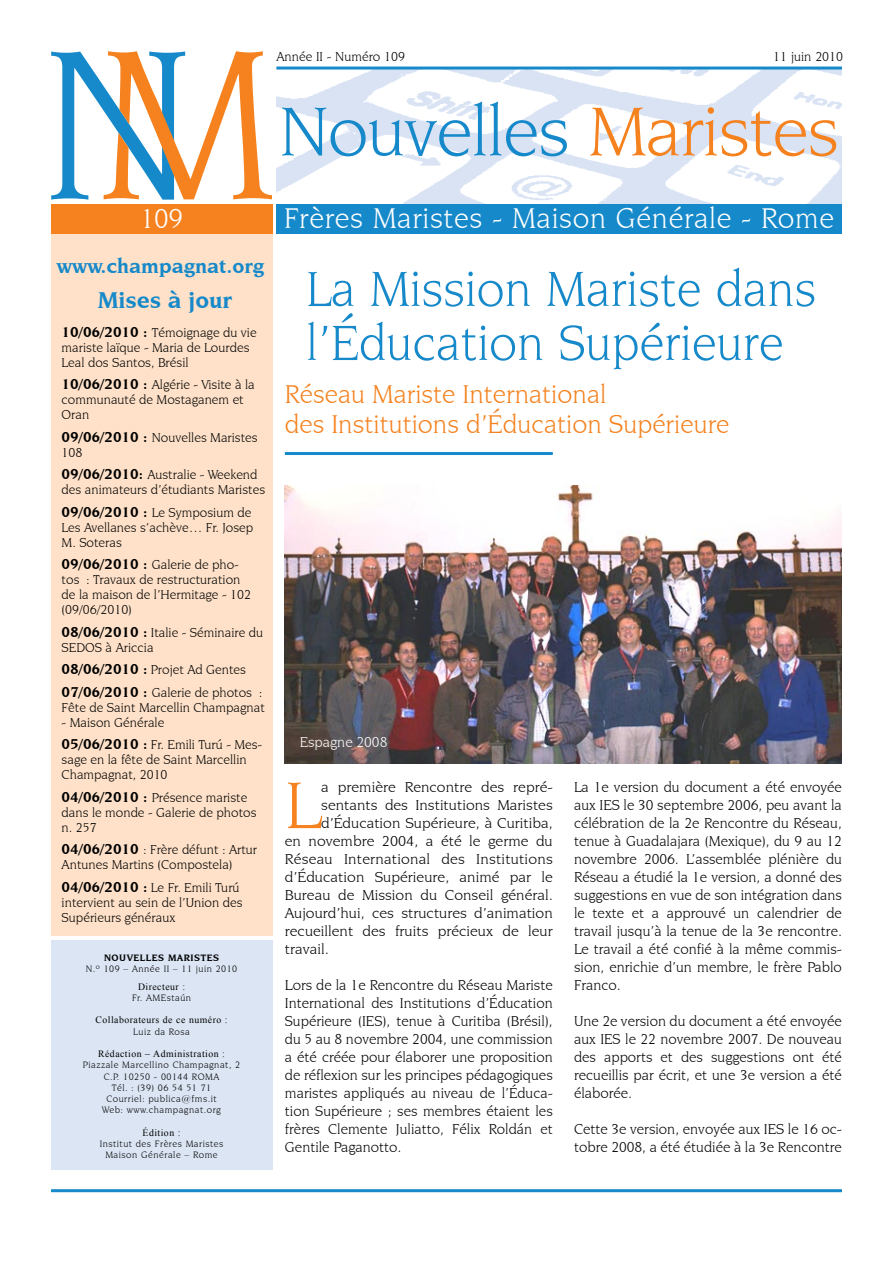
<style>
.page{position:relative;width:893px;height:1263px;background:#fff}
.page>*{position:absolute;margin:0;border:0;box-sizing:border-box;transform-origin:0 0}
.t1{font:73.5px "Novarese IT Cby BT";letter-spacing:-.015em;color:#1689ca}
.t2{font:70.05px "Novarese IT Cby BT";color:#f5821f;scale:1.05 1}
.t3{font:52.5px/54px "Novarese IT Cby BT";color:#1689ca;scale:.96 1}
.t4{font:30px "Novarese IT Cby BT";letter-spacing:.02em;color:#fff}
.t5{font:28.5px "Novarese IT Cby BT";color:#fff}
.t6{font:27px/30.8px "Novarese IT Cby BT";color:#f5821f}
.t7{font:700 24px "Novarese IT Cby BT";color:#1689ca}
.t8{font:700 21px "Novarese IT Cby BT";color:#1689ca}
.t9{font:15px/18px "Novarese IT Cby BT";color:#000;text-align:justify;scale:1.05 1}
.t10{font:15px/18px "Novarese IT Cby BT";color:#000;text-align:justify}
.t11{font:15px "Novarese IT Cby BT";color:#fff}
.t12{font:13.5px/15px "Novarese IT Cby BT";color:#000}
.t13{font:9.75px/11.2px "Novarese IT Cby BT";letter-spacing:.05em;color:#000;text-align:center}
.t14{font:9.75px "Times New Roman";letter-spacing:.05em;color:#000}
.t15{font:700 9.75px "Novarese IT Cby BT";letter-spacing:.05em;color:#000}
.s1{color:#f5821f}
.s2{font-weight:700;font-size:15px}
</style>
<div class="page">
<img style="left:276px;top:70px;width:566px;height:134px">
<hr style="left:276px;top:67px;width:566px;height:3px;background:#1689ca">
<div style="left:276px;top:204px;width:566px;height:30px;background:#1689ca"></div>
<svg style="left:51px;top:51px;width:221px;height:149px"></svg>
<hr style="left:51px;top:1189px;width:791px;height:3px;background:#1689ca">
<div style="left:51px;top:234px;width:221px;height:701px;background:#fee1c8"></div>
<div style="left:51px;top:940px;width:221px;height:229px;background:#dbe5f4"></div>
<div style="left:51px;top:204px;width:221px;height:30px;background:#f5821f"></div>
<hr style="left:285px;top:452px;width:268px;height:3px;background:#1689ca">
<img style="left:285px;top:485px;width:557px;height:279px">
<p class="t12" style="left:276px;top:49px;width:130px">Année II - Numéro 109</p>
<p class="t12" style="left:773px;top:49px;width:71px">11 juin 2010</p>
<h1 class="t1" style="left:279px;top:88px;width:561px">Nouvelles <span class="s1">Maristes</span></h1>
<h3 class="t5" style="left:140px;top:202px;width:45px">109</h3>
<h3 class="t8" style="left:57px;top:253px;width:209px">www.champagnat.org</h3>
<h3 class="t7" style="left:98px;top:285px;width:136px">Mises à jour</h3>
<p class="t12" style="left:62px;top:325px;width:197px"><span class="s2">10/06/2010 :</span> Témoignage du vie mariste laïque - Maria de Lourdes<br>Leal dos Santos, Brésil</p>
<p class="t12" style="left:62px;top:377px;width:195px"><span class="s2">10/06/2010 :</span> Algérie - Visite à la communauté de Mostaganem et<br>Oran</p>
<p class="t12" style="left:62px;top:430px;width:198px"><span class="s2">09/06/2010 :</span> Nouvelles Maristes<br>108</p>
<p class="t12" style="left:62px;top:467px;width:205px"><span class="s2">09/06/2010:</span> Australie - Weekend des animateurs d’étudiants Maristes</p>
<p class="t12" style="left:62px;top:505px;width:193px"><span class="s2">09/06/2010 :</span> Le Symposium de<br>Les Avellanes s’achève… Fr. Josep<br>M. Soteras</p>
<p class="t12" style="left:62px;top:557px;width:191px"><span class="s2">09/06/2010 :</span> Galerie de pho&shy;tos : Travaux de restructuration de la maison de l’Hermitage - 102 (09/06/2010)</p>
<p class="t12" style="left:62px;top:625px;width:203px"><span class="s2">08/06/2010 :</span> Italie - Séminaire du<br>SEDOS à Ariccia</p>
<p class="t12" style="left:62px;top:658px;width:202px;line-height:22.5px"><span class="s2">08/06/2010 :</span> Projet Ad Gentes<br><span class="s2">07/06/2010 :</span> Galerie de photos :</p>
<p class="t12" style="left:62px;top:700px;width:205px">Fête de Saint Marcellin Champagnat</p>
<p class="t12" style="left:62px;top:711px;width:202px;line-height:22.5px">- Maison Générale<br><span class="s2">05/06/2010 :</span> Fr. Emili Turú - Mes-</p>
<p class="t12" style="left:62px;top:752px;width:187px">sage en la fête de Saint Marcellin<br>Champagnat, 2010</p>
<p class="t12" style="left:62px;top:790px;width:196px"><span class="s2">04/06/2010 :</span> Présence mariste dans le monde - Galerie de photos n. 257</p>
<p class="t12" style="left:62px;top:842px;width:197px"><span class="s2">04/06/2010</span> : Frère défunt : Artur<br>Antunes Martins (Compostela)</p>
<p class="t12" style="left:62px;top:880px;width:182px"><span class="s2">04/06/2010 :</span> Le Fr. Emili Turú intervient au sein de l’Union des<br>Supérieurs généraux</p>
<p class="t15" style="left:104px;top:952px;width:110px">Nouvelles MARISTES</p>
<p class="t13" style="left:86px;top:963px;width:153px">N.º 109 – Année II – 11 juin 2010</p>
<p class="t14" style="left:138px;top:980px;width:49px">Directeur :</p>
<p class="t13" style="left:132px;top:992px;width:61px">Fr. AMEstaún</p>
<p class="t14" style="left:96px;top:1013px;width:134px">Collaborateurs de ce numéro :</p>
<p class="t13" style="left:133px;top:1025px;width:58px">Luiz da Rosa</p>
<p class="t14" style="left:98px;top:1047px;width:128px">Rédaction – Administration :</p>
<p class="t13" style="left:83px;top:1059px;width:159px">Piazzale Marcellino Champagnat, 2<br>C.P. 10250 - 00144 ROMA<br>Tél. : (39) 06 54 51 71<br>Courriel: publica@fms.it<br>Web: www.champagnat.org</p>
<p class="t14" style="left:143px;top:1126px;width:40px">Édition :</p>
<p class="t13" style="left:100px;top:1138px;width:125px">Institut des Frères Maristes<br>Maison Générale – Rome</p>
<h3 class="t4" style="left:284px;top:201px;width:551px">Frères Maristes - Maison Générale - Rome</h3>
<h3 class="t3" style="left:306px;top:261px;width:533px">La Mission Mariste dans l’Éducation Supérieure</h3>
<h3 class="t6" style="left:285px;top:378px;width:446px">Réseau Mariste International<br>des Institutions d’Éducation Supérieure</h3>
<p class="t11" style="left:300px;top:733px;width:89px">Espagne 2008</p>
<h2 class="t2" style="left:285px;top:764px;width:36px">L</h2>
<p class="t9" style="left:321px;top:778px;width:222px">a première Rencontre des repré-</p>
<p class="t9" style="left:321px;top:796px;width:222px">sentants des Institutions Maristes</p>
<p class="t9" style="left:321px;top:814px;width:222px">d’Éducation Supérieure, à Curitiba,</p>
<p class="t9" style="left:285px;top:832px;width:257px">en novembre 2004, a été le germe du</p>
<p class="t9" style="left:285px;top:850px;width:257px">Réseau International des Institutions</p>
<p class="t9" style="left:285px;top:868px;width:257px">d’Éducation Supérieure, animé par le</p>
<p class="t9" style="left:285px;top:886px;width:257px">Bureau de Mission du Conseil général.</p>
<p class="t9" style="left:285px;top:904px;width:257px">Aujourd’hui, ces structures d’animation</p>
<p class="t9" style="left:285px;top:922px;width:257px">recueillent des fruits précieux de leur</p>
<p class="t9" style="left:285px;top:940px;width:43px">travail.</p>
<p class="t9" style="left:285px;top:976px;width:257px">Lors de la 1e Rencontre du Réseau Mariste International des Institutions d’Éducation Supérieure (IES), tenue à Curitiba (Brésil), du 5 au 8 novembre 2004, une commission a été créée pour élaborer une proposition de réflexion sur les principes pédagogiques maristes appliqués au niveau de l’Éduca&shy;tion Supérieure ; ses membres étaient les frères Clemente Juliatto, Félix Roldán et Gentile Paganotto.</p>
<p class="t10" style="left:574px;top:778px;width:269px">La 1e version du document a été envoyée aux IES le 30 septembre 2006, peu avant la célébration de la 2e Rencontre du Réseau, tenue à Guadalajara (Mexique), du 9 au 12 novembre 2006. L’assemblée plénière du Réseau a étudié la 1e version, a donné des suggestions en vue de son intégration dans le texte et a approuvé un calendrier de travail jusqu’à la tenue de la 3e rencontre.<br>Le travail a été confié à la même commis&shy;sion, enrichie d’un membre, le frère Pablo Franco.</p>
<p class="t10" style="left:574px;top:1012px;width:269px">Une 2e version du document a été envoyée aux IES le 22 novembre 2007. De nouveau des apports et des suggestions ont été recueillis par écrit, et une 3e version a été élaborée.</p>
<p class="t10" style="left:574px;top:1120px;width:269px">Cette 3e version, envoyée aux IES le 16 oc&shy;tobre 2008, a été étudiée à la 3e Rencontre</p>
</div>
